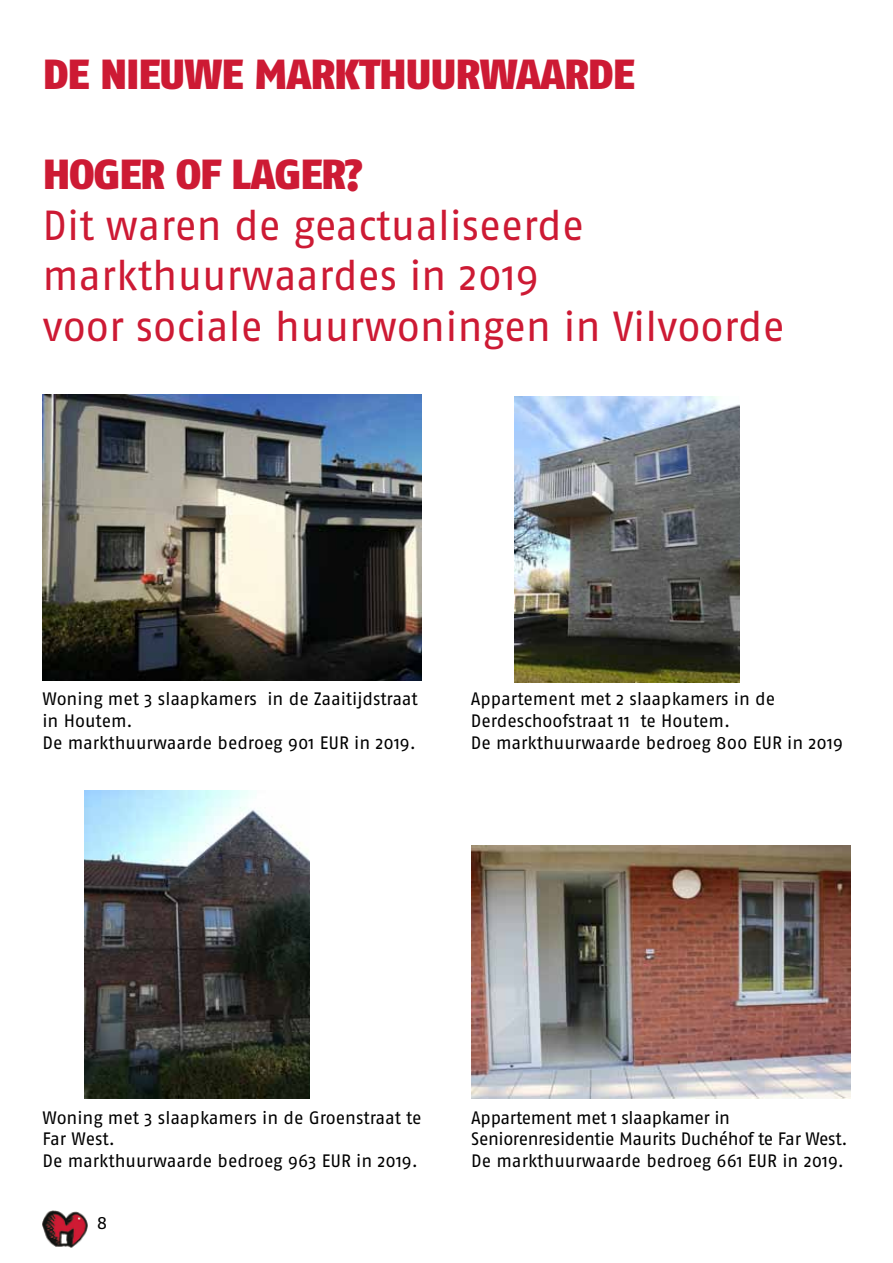
<style>
.page{position:relative;width:893px;height:1263px;background:#fff}
.page>*{position:absolute;margin:0;border:0;box-sizing:border-box;transform-origin:0 0}
.t1{font:42px/50.4px "Fago OT";color:#cd1a34}
.t2{font:900 42px "Fago OT";letter-spacing:-.03em;color:#cd1a34}
.t3{font:18px/21.6px "Fago OT";letter-spacing:-.005em;color:#000}
</style>
<div class="page">
<img style="left:43px;top:1211px;width:44px;height:36px">
<img style="left:43px;top:394px;width:379px;height:287px">
<img style="left:514px;top:396px;width:225px;height:286px">
<img style="left:84px;top:790px;width:225px;height:308px">
<img style="left:471px;top:846px;width:379px;height:252px">
<h1 class="t2" style="left:43px;top:49px;width:79px">DE NIEU</h1>
<h1 class="t2" style="left:184px;top:49px;width:152px">WE MARKTHUUR</h1>
<h1 class="t2" style="left:479px;top:49px;width:109px">WAARDE</h1>
<h1 class="t2" style="left:43px;top:150px;width:322px">HOGER OF LAGER?</h1>
<h1 class="t1" style="left:43px;top:200px;width:744px">Dit waren de geactualiseerde markthuurwaardes in 2019<br>voor sociale huurwoningen in Vilvoorde</h1>
<p class="t3" style="left:43px;top:688px;width:377px">Woning met 3 slaapkamers in de Zaaitijdstraat in Houtem.<br>De markthuurwaarde bedroeg 901 EUR in 2019.</p>
<p class="t3" style="left:471px;top:688px;width:374px">Appartement met 2 slaapkamers in de<br>Derdeschoofstraat 11 te Houtem.<br>De markthuurwaarde bedroeg 800 EUR in 2019</p>
<p class="t3" style="left:43px;top:1106px;width:381px">Woning met 3 slaapkamers in de Groenstraat te<br>Far West.<br>De markthuurwaarde bedroeg 963 EUR in 2019.</p>
<p class="t3" style="left:471px;top:1106px;width:378px">Appartement met 1 slaapkamer in<br>Seniorenresidentie Maurits Duchéhof te Far West.<br>De markthuurwaarde bedroeg 661 EUR in 2019.</p>
<p class="t3" style="left:97px;top:1212px;width:12px">8</p>
</div>
